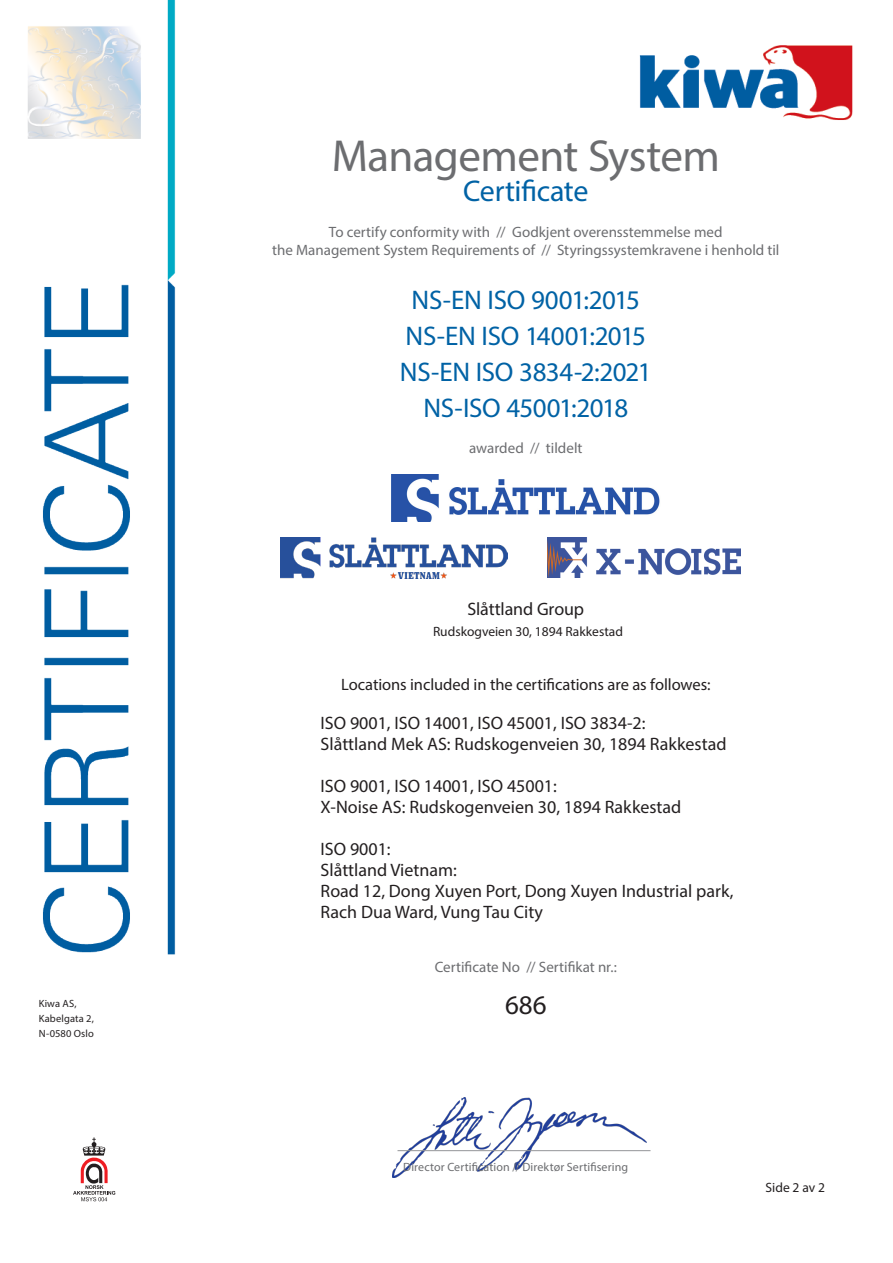
<style>
.page{position:relative;width:893px;height:1263px;background:#fff}
.page>*{position:absolute;margin:0;border:0;box-sizing:border-box;transform-origin:0 0}
.certificate_title{font:45px "Myriad Pro";letter-spacing:-.015em;color:#6c6d70}
.certificate{font:30px "Myriad Pro";letter-spacing:-.01em;color:#0062a5}
.certificate-2{font:27px "Myriad Pro";letter-spacing:-.015em;color:#0062a5}
.t1{font:27px "Myriad Pro";color:#231f20}
.explanation_text{font:18px/21px "Myriad Pro";color:#231f20}
.explanation_text-2{font:16.5px "Myriad Pro";letter-spacing:-.005em;color:#231f20}
.explanation_text-3{font:15px "Myriad Pro";color:#6c6d70}
.t2{font:13.5px "Myriad Pro";color:#231f20}
.t3{font:12px "Myriad Pro";letter-spacing:.01em;color:#6c6d70}
.t4{font:10.5px/15px "Myriad Pro";letter-spacing:.015em;color:#231f20}
</style>
<div class="page">
<img style="left:28px;top:0;width:825px;height:1202px">
<img style="left:392px;top:1097px;width:254px;height:80px">
<hr style="left:397px;top:1150px;width:253px;height:1px;background:#939598">
<img style="left:391px;top:474px;width:270px;height:48px">
<img style="left:281px;top:537px;width:226px;height:41px">
<img style="left:547px;top:538px;width:193px;height:40px">
<p class="t4" style="left:39px;top:995px;width:57px">Kiwa AS,<br>Kabelgata 2,<br>N-0580 Oslo</p>
<p class="certificate_title" style="left:332px;top:128px;width:390px">Management System</p>
<p class="certificate" style="left:463px;top:172px;width:127px">Certificate</p>
<p class="explanation_text-3" style="left:329px;top:222px;width:395px">To certify conformity with // Godkjent overensstemmelse med</p>
<p class="explanation_text-3" style="left:272px;top:240px;width:509px">the Management System Requirements of // Styringssystemkravene i henhold til</p>
<p class="certificate-2" style="left:412px;top:283px;width:230px">NS-EN ISO 9001:2015</p>
<p class="certificate-2" style="left:406px;top:319px;width:242px">NS-EN ISO 14001:2015</p>
<p class="certificate-2" style="left:400px;top:355px;width:253px">NS-EN ISO 3834-2:2021</p>
<p class="certificate-2" style="left:423px;top:391px;width:206px">NS-ISO 45001:2018</p>
<p class="explanation_text-3" style="left:469px;top:438px;width:115px">awarded // tildelt</p>
<p class="explanation_text" style="left:467px;top:598px;width:118px">Slåttland Group</p>
<p class="t2" style="left:433px;top:623px;width:191px">Rudskogveien 30, 1894 Rakkestad</p>
<p class="explanation_text-2" style="left:341px;top:674px;width:371px">Locations included in the certifications are as followes:</p>
<p class="explanation_text" style="left:321px;top:712px;width:326px">ISO 9001, ISO 14001, ISO 45001, ISO 3834-2:</p>
<p class="explanation_text" style="left:321px;top:733px;width:407px">Slåttland Mek AS: Rudskogenveien 30, 1894 Rakkestad</p>
<p class="explanation_text" style="left:321px;top:775px;width:238px">ISO 9001, ISO 14001, ISO 45001:</p>
<p class="explanation_text" style="left:321px;top:796px;width:362px">X-Noise AS: Rudskogenveien 30, 1894 Rakkestad</p>
<p class="explanation_text" style="left:321px;top:838px;width:72px">ISO 9001:</p>
<p class="explanation_text" style="left:321px;top:859px;width:414px">Slåttland Vietnam:<br>Road 12, Dong Xuyen Port, Dong Xuyen Industrial park,</p>
<p class="explanation_text" style="left:321px;top:901px;width:224px">Rach Dua Ward, Vung Tau City</p>
<p class="explanation_text-3" style="left:435px;top:958px;width:184px">Certificate No // Sertifikat nr.:</p>
<p class="t1" style="left:505px;top:988px;width:43px">686</p>
<p class="t3" style="left:403px;top:1160px;width:226px">Director Certification // Direktør Sertifisering</p>
<p class="t2" style="left:766px;top:1179px;width:61px">Side 2 av 2</p>
</div>
